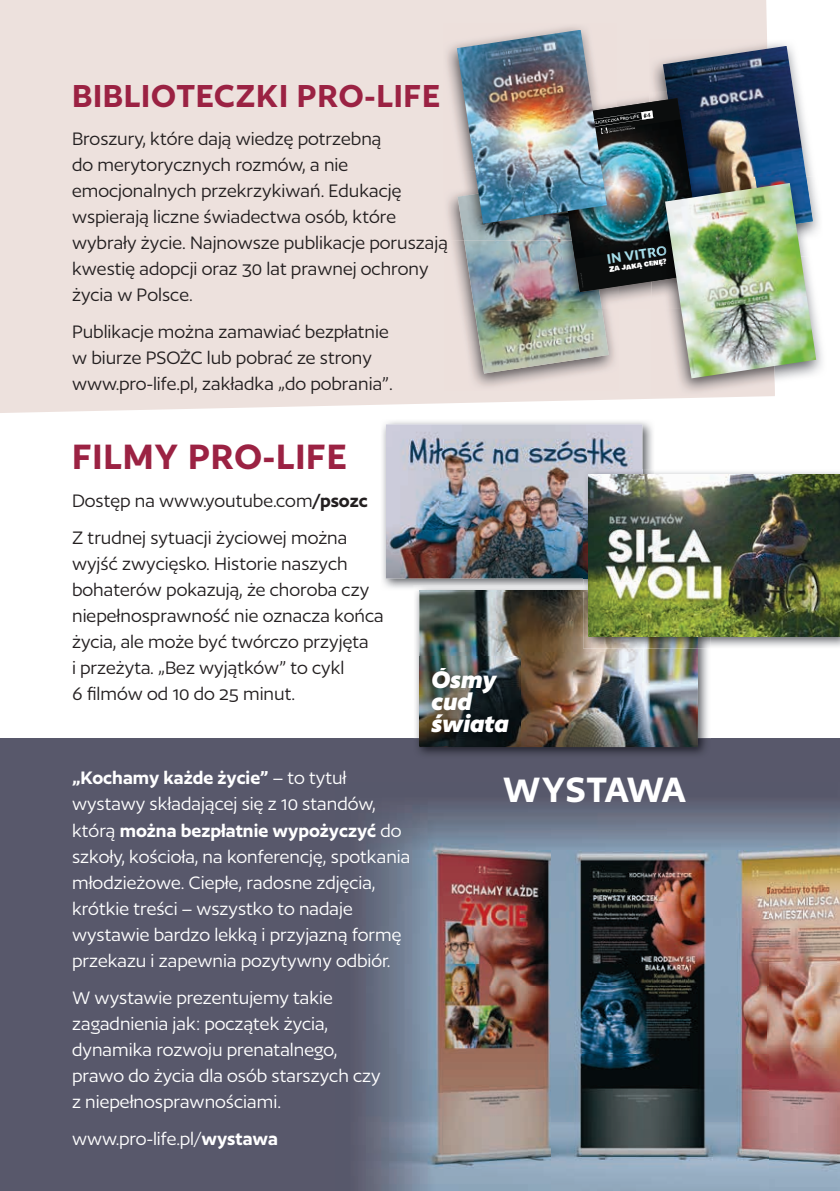
<style>
.page{position:relative;width:840px;height:1191px;background:#fff}
.page>*{position:absolute;margin:0;border:0;box-sizing:border-box;transform-origin:0 0}
.t1{font:600 41px "Author";letter-spacing:.02em;color:#9b2243}
.t2{font:600 41px "Author";letter-spacing:-.035em;color:#fff}
.t3{font:600 37px "Author";letter-spacing:.02em;color:#9b2243}
.t4{font:italic 700 28px/22px "Author";color:#fff}
.t5{font:21px/26px "Author";color:#231f20}
.t6{font:21px/26px "Author";color:#fff}
.t7{font:900 13px "Lato";color:#a6dde9}
.t8{font:7.4px "Bowlby One SC";color:#fff}
.t9{font:700 4.2px "Lato";color:#fff}
.s1{font-weight:600}
</style>
<div class="page">
<div style="left:0;top:0;width:768px;height:413px;background:#ede1dd"></div>
<div style="left:0;top:738px;width:839px;height:453px;background:#58586b"></div>
<img style="left:444px;top:240px;width:174px;height:151px">
<img style="left:464px;top:240px;width:144px;height:133px">
<img style="left:766px;top:40px;width:47px;height:137px">
<img style="left:649px;top:40px;width:117px;height:52px">
<img style="left:662px;top:46px;width:150px;height:131px">
<img style="left:616px;top:92px;width:35px;height:217px">
<img style="left:601px;top:292px;width:17px;height:17px">
<img style="left:539px;top:240px;width:62px;height:69px">
<img style="left:649px;top:92px;width:17px;height:6px">
<img style="left:666px;top:92px;width:46px;height:85px">
<img style="left:443px;top:24px;width:173px;height:216px">
<img style="left:444px;top:172px;width:13px;height:68px">
<img style="left:457px;top:224px;width:82px;height:16px">
<img style="left:539px;top:224px;width:14px;height:16px">
<img style="left:553px;top:98px;width:150px;height:194px">
<img style="left:606px;top:115px;width:10px;height:14px">
<img style="left:606px;top:116px;width:10px;height:12px">
<img style="left:606px;top:118px;width:10px;height:7px">
<img style="left:456px;top:30px;width:150px;height:194px">
<img style="left:774px;top:310px;width:48px;height:86px">
<img style="left:651px;top:309px;width:123px;height:87px">
<img style="left:712px;top:177px;width:42px;height:6px">
<img style="left:754px;top:177px;width:58px;height:6px">
<img style="left:651px;top:281px;width:13px;height:28px">
<img style="left:698px;top:177px;width:14px;height:6px">
<img style="left:651px;top:268px;width:13px;height:13px">
<img style="left:651px;top:177px;width:47px;height:68px">
<img style="left:651px;top:245px;width:13px;height:13px">
<img style="left:651px;top:258px;width:13px;height:10px">
<img style="left:664px;top:183px;width:151px;height:195px">
<img style="left:363px;top:804px;width:476px;height:387px">
<img style="left:415px;top:591px;width:294px;height:164px">
<img style="left:419px;top:591px;width:278px;height:156px">
<img style="left:419px;top:656px;width:101px;height:89px">
<img style="left:382px;top:421px;width:271px;height:167px">
<img style="left:413px;top:585px;width:170px;height:5px">
<img style="left:419px;top:590px;width:164px;height:1px">
<img style="left:386px;top:424px;width:256px;height:154px">
<img style="left:654px;top:471px;width:185px;height:176px">
<img style="left:697px;top:636px;width:13px;height:12px">
<img style="left:583px;top:591px;width:114px;height:57px">
<img style="left:583px;top:469px;width:59px;height:109px">
<img style="left:588px;top:475px;width:251px;height:161px">
<h2 class="t3" style="left:72px;top:77px;width:369px">BIBLIOTECZKI PRO-LIFE</h2>
<p class="t5" style="left:72px;top:125px;width:377px">Broszury, które dają wiedzę potrzebną<br>do merytorycznych rozmów, a nie emocjonalnych przekrzykiwań. Edukację wspierają liczne świadectwa osób, które wybrały życie. Najnowsze publikacje poruszają kwestię adopcji oraz 30 lat prawnej ochrony życia w Polsce.</p>
<p class="t5" style="left:72px;top:319px;width:322px">Publikacje można zamawiać bezpłatnie w biurze PSOŻC lub pobrać ze strony www.pro-life.pl, zakładka „do pobrania”.</p>
<h1 class="t1" style="left:72px;top:436px;width:276px">FILMY PRO-LIFE</h1>
<p class="t5" style="left:72px;top:481px;width:297px;line-height:37.4px">Dostęp na www.youtube.com<span class="s1">/psozc<br></span>Z trudnej sytuacji życiowej można</p>
<p class="t5" style="left:72px;top:550px;width:313px">wyjść zwycięsko. Historie naszych bohaterów pokazują, że choroba czy niepełnosprawność nie oznacza końca życia, ale może być twórczo przyjęta<br>i przeżyta. „Bez wyjątków” to cykl<br>6 filmów od 10 do 25 minut.</p>
<h3 class="t4" style="left:431px;top:668px;width:79px">Ósmy cud świata</h3>
<p class="t9" style="left:588px;top:121px;width:53px;rotate:-9deg">BIBLIOTECZKA PRO-LIFE</p>
<p class="t7" style="left:605px;top:249px;width:62px;rotate:-8deg">IN VITRO</p>
<p class="t8" style="left:608px;top:264px;width:59px;rotate:-9deg">Za jaką cenę?</p>
<p class="t6" style="left:72px;top:765px;width:340px"><span class="s1">„Kochamy każde życie”</span> – to tytuł wystawy składającej się z 10 standów, którą <span class="s1">można bezpłatnie wypożyczyć</span> do szkoły, kościoła, na konferencję, spotkania młodzieżowe. Ciepłe, radosne zdjęcia, krótkie treści – wszystko to nadaje wystawie bardzo lekką i przyjazną formę przekazu i zapewnia pozytywny odbiór.</p>
<p class="t6" style="left:72px;top:984px;width:310px">W wystawie prezentujemy takie zagadnienia jak: początek życia, dynamika rozwoju prenatalnego, prawo do życia dla osób starszych czy z niepełnosprawnościami.</p>
<p class="t6" style="left:72px;top:1125px;width:207px">www.pro-life.pl/<span class="s1">wystawa</span></p>
<h1 class="t2" style="left:502px;top:768px;width:185px">WYSTAWA</h1>
</div>
